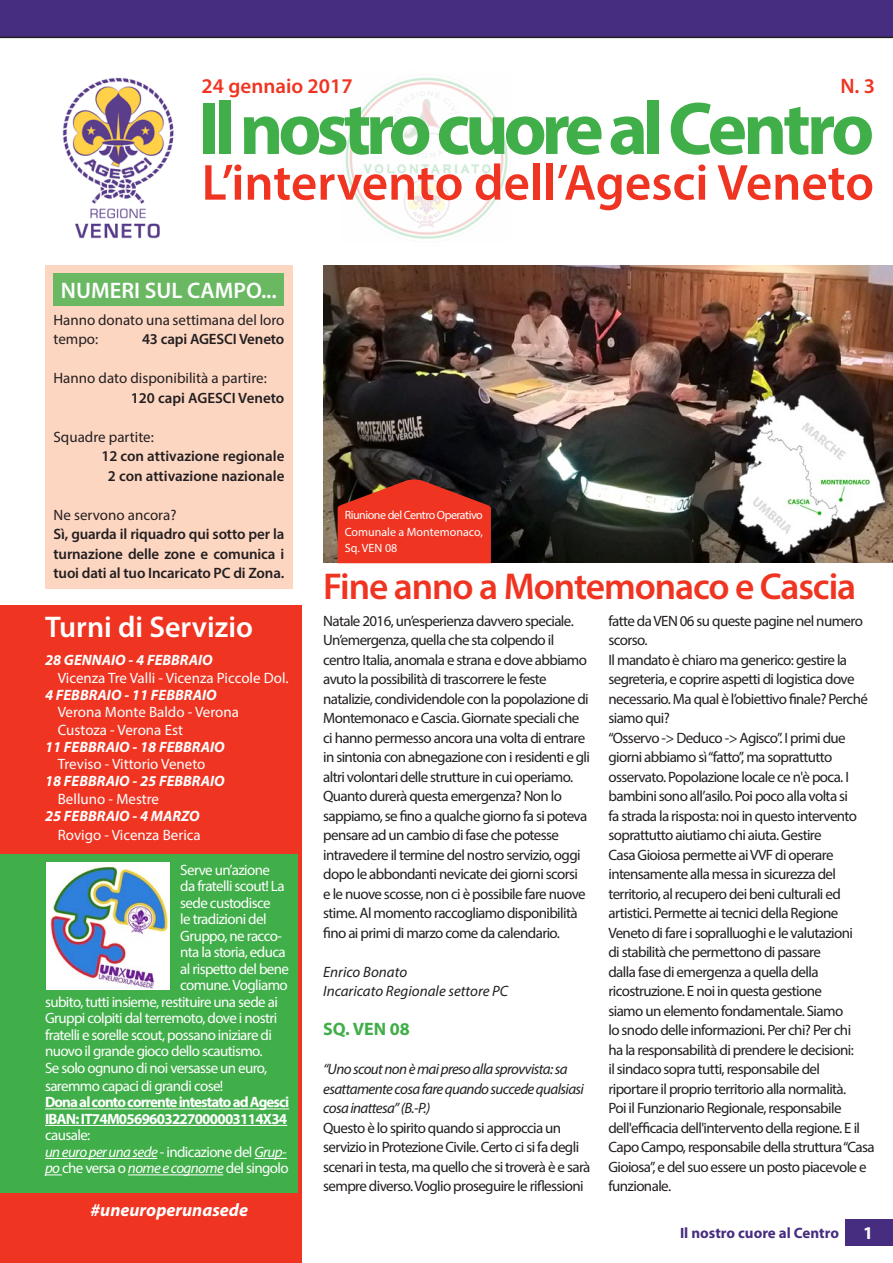
<style>
.page{position:relative;width:893px;height:1263px;background:#fff}
.page>*{position:absolute;margin:0;border:0;box-sizing:border-box;transform-origin:0 0}
.t1{font:700 75px "Myriad Pro";letter-spacing:-.07em;color:#40ae49}
.t2{font:600 51px "Myriad Pro";color:#ef3522}
.t3{font:600 37.5px "Myriad Pro";letter-spacing:-.03em;color:#ef3522}
.t4{font:600 30px "Myriad Pro";color:#fff}
.t5{font:600 22.5px "Myriad Pro";color:#fff}
.t6{font:600 21px "Myriad Pro";color:#ef3522}
.t7{font:italic 700 18px "Myriad Pro";color:#fff}
.t8{font:700 18px "Myriad Pro";color:#40ae49}
.t9{font:700 18px "Myriad Pro";color:#fff}
.t10{font:15px/19.5px "Myriad Pro";letter-spacing:-.04em;color:#231f20}
.t11{font:15px/16.5px "Myriad Pro";letter-spacing:-.04em;color:#fff}
.t12{font:600 15px/19.5px "Myriad Pro";letter-spacing:-.01em;color:#231f20;text-align:center}
.t13{font:15px/17.2px "Myriad Pro";color:#fff}
.t14{font:italic 15px/19.5px "Myriad Pro";letter-spacing:-.04em;color:#231f20}
.t15{font:italic 700 15px "Myriad Pro";color:#fff}
.t16{font:15px/19.5px "Myriad Pro";color:#231f20}
.t17{font:700 15px/16.5px "Myriad Pro";letter-spacing:-.055em;color:#fff}
.t18{font:italic 15px/19.5px "Myriad Pro";color:#231f20}
.t19{font:700 15px "Myriad Pro";color:#462d80}
.t20{font:12px/16.5px "Myriad Pro";letter-spacing:-.01em;color:#fff;text-align:justify}
.s1{font-style:italic}
</style>
<div class="page">
<div style="left:0;top:606px;width:302px;height:657px;background:#ef3522"></div>
<div style="left:0;top:854px;width:298px;height:339px;background:#40ae49"></div>
<hr style="left:45px;top:1108px;width:244px;height:1px;background:#fff">
<hr style="left:45px;top:1125px;width:242px;height:1px;background:#fff">
<hr style="left:45px;top:1158px;width:112px;height:1px;background:#fff">
<hr style="left:254px;top:1158px;width:33px;height:1px;background:#fff">
<svg style="left:45px;top:1174px;width:17px;height:1px"></svg>
<hr style="left:128px;top:1174px;width:95px;height:1px;background:#fff">
<img style="left:345px;top:77px;width:163px;height:162px">
<img style="left:62px;top:78px;width:112px;height:161px">
<img style="left:323px;top:266px;width:570px;height:297px">
<div style="left:45px;top:266px;width:248px;height:323px;background:#fdd6c2"></div>
<div style="left:54px;top:273px;width:230px;height:32px;background:#6ab962"></div>
<div style="left:846px;top:1219px;width:47px;height:26px;background:#462d80"></div>
<div style="left:0;top:0;width:893px;height:38px;background:#462d80"></div>
<svg style="left:733px;top:390px;width:160px;height:173px;background:#524337"></svg>
<img style="left:738px;top:382px;width:146px;height:172px">
<img style="left:46px;top:862px;width:123px;height:127px">
<svg style="left:338px;top:479px;width:153px;height:84px;background:#ce3020"></svg>
<h3 class="t6" style="left:202px;top:72px;width:153px">24 gennaio 2017</h3>
<h3 class="t6" style="left:840px;top:72px;width:36px">N. 3</h3>
<h1 class="t1" style="left:198px;top:80px;width:678px">Il nostro cuore al Centro</h1>
<h2 class="t2" style="left:202px;top:150px;width:674px">L’intervento dell’Agesci Veneto</h2>
<h3 class="t5" style="left:61px;top:276px;width:217px">NUMERI SUL CAMPO...</h3>
<p class="t16" style="left:54px;top:309px;width:232px">Hanno donato una settimana del loro tempo:</p>
<p class="t12" style="left:142px;top:329px;width:144px">43 capi AGESCI Veneto</p>
<p class="t16" style="left:54px;top:368px;width:215px">Hanno dato disponibilità a partire:</p>
<p class="t12" style="left:131px;top:387px;width:155px">120 capi AGESCI Veneto</p>
<p class="t16" style="left:54px;top:426px;width:102px">Squadre partite:</p>
<p class="t12" style="left:101px;top:446px;width:185px">12 con attivazione regionale<br>2 con attivazione nazionale</p>
<p class="t16" style="left:54px;top:504px;width:124px">Ne servono ancora?</p>
<p class="t12" style="left:54px;top:524px;width:232px;text-align:justify">Sì, guarda il riquadro qui sotto per la turnazione delle zone e comunica i tuoi dati al tuo Incaricato PC di Zona.</p>
<h3 class="t4" style="left:45px;top:608px;width:209px">Turni di Servizio</h3>
<p class="t15" style="left:45px;top:651px;width:169px">28 GENNAIO - 4 FEBBRAIO</p>
<p class="t13" style="left:58px;top:669px;width:232px">Vicenza Tre Valli - Vicenza Piccole Dol.</p>
<p class="t15" style="left:45px;top:685px;width:173px">4 FEBBRAIO - 11 FEBBRAIO</p>
<p class="t13" style="left:58px;top:703px;width:183px">Verona Monte Baldo - Verona<br>Custoza - Verona Est</p>
<p class="t15" style="left:45px;top:737px;width:181px">11 FEBBRAIO - 18 FEBBRAIO</p>
<p class="t13" style="left:58px;top:755px;width:149px">Treviso - Vittorio Veneto</p>
<p class="t15" style="left:45px;top:771px;width:181px">18 FEBBRAIO - 25 FEBBRAIO</p>
<p class="t13" style="left:58px;top:790px;width:103px">Belluno - Mestre</p>
<p class="t15" style="left:45px;top:806px;width:156px">25 FEBBRAIO - 4 MARZO</p>
<p class="t13" style="left:58px;top:826px;width:145px">Rovigo - Vicenza Berica</p>
<p class="t11" style="left:180px;top:861px;width:91px">Serve un’azione</p>
<p class="t11" style="left:180px;top:878px;width:106px">da fratelli scout! La</p>
<p class="t11" style="left:180px;top:894px;width:92px">sede custodisce</p>
<p class="t11" style="left:180px;top:911px;width:88px">le tradizioni del</p>
<p class="t11" style="left:180px;top:927px;width:103px">Gruppo, ne racco-</p>
<p class="t11" style="left:180px;top:944px;width:107px">nta la storia, educa</p>
<p class="t11" style="left:180px;top:960px;width:110px">al rispetto del bene</p>
<p class="t11" style="left:180px;top:977px;width:109px">comune. Vogliamo</p>
<p class="t11" style="left:45px;top:993px;width:234px">subito, tutti insieme, restituire una sede ai</p>
<p class="t11" style="left:45px;top:1010px;width:234px">Gruppi colpiti dal terremoto, dove i nostri</p>
<p class="t11" style="left:45px;top:1026px;width:228px">fratelli e sorelle scout, possano iniziare di</p>
<p class="t11" style="left:45px;top:1043px;width:219px">nuovo il grande gioco dello scautismo.</p>
<p class="t11" style="left:45px;top:1059px;width:224px">Se solo ognuno di noi versasse un euro,</p>
<p class="t11" style="left:45px;top:1077px;width:180px">saremmo capaci di grandi cose!</p>
<p class="t17" style="left:45px;top:1093px;width:246px">Dona al conto corrente intestato ad Agesci<br>IBAN: IT74M0569603227000003114X34</p>
<p class="t11" style="left:45px;top:1127px;width:245px">causale:<br><span class="s1">un euro per una sede</span> - indicazione del <span class="s1">Grup&shy;po</span> che versa o <span class="s1">nome e cognome</span> del singolo</p>
<p class="t7" style="left:91px;top:1198px;width:159px">#uneuroperunasede</p>
<p class="t20" style="left:345px;top:506px;width:140px">Riunione del Centro Operativo Comunale a Montemonaco, Sq. VEN 08</p>
<h3 class="t3" style="left:323px;top:562px;width:534px">Fine anno a Montemonaco e Cascia</h3>
<p class="t10" style="left:323px;top:611px;width:268px">Natale 2016, un’esperienza davvero speciale.<br>Un’emergenza, quella che sta colpendo il centro Italia, anomala e strana e dove abbiamo avuto la possibilità di trascorrere le feste natalizie, condividendole con la popolazione di Montemonaco e Cascia. Giornate speciali che ci hanno permesso ancora una volta di entrare in sintonia con abnegazione con i residenti e gli altri volontari delle strutture in cui operiamo.<br>Quanto durerà questa emergenza? Non lo sappiamo, se fino a qualche giorno fa si poteva pensare ad un cambio di fase che potesse intravedere il termine del nostro servizio, oggi dopo le abbondanti nevicate dei giorni scorsi<br>e le nuove scosse, non ci è possibile fare nuove stime. Al momento raccogliamo disponibilità fino ai primi di marzo come da calendario.</p>
<p class="t18" style="left:323px;top:962px;width:187px">Enrico Bonato<br>Incaricato Regionale settore PC</p>
<p class="t8" style="left:323px;top:1017px;width:88px">SQ. VEN 08</p>
<p class="t14" style="left:323px;top:1059px;width:262px">“Uno scout non è mai preso alla sprovvista: sa esattamente cosa fare quando succede qualsiasi cosa inattesa” (B.-P.)</p>
<p class="t10" style="left:323px;top:1118px;width:269px">Questo è lo spirito quando si approccia un servizio in Protezione Civile. Certo ci si fa degli scenari in testa, ma quello che si troverà è e sarà sempre diverso. Voglio proseguire le riflessioni</p>
<p class="t10" style="left:608px;top:611px;width:268px">fatte da VEN 06 su queste pagine nel numero scorso.<br>Il mandato è chiaro ma generico: gestire la segreteria, e coprire aspetti di logistica dove necessario. Ma qual è l’obiettivo finale? Perché siamo qui?<br>“Osservo -&gt; Deduco -&gt; Agisco”. I primi due giorni abbiamo sì “fatto”, ma soprattutto osservato. Popolazione locale ce n'è poca. I bambini sono all’asilo. Poi poco alla volta si<br>fa strada la risposta: noi in questo intervento soprattutto aiutiamo chi aiuta. Gestire<br>Casa Gioiosa permette ai VVF di operare intensamente alla messa in sicurezza del territorio, al recupero dei beni culturali ed artistici. Permette ai tecnici della Regione Veneto di fare i sopralluoghi e le valutazioni<br>di stabilità che permettono di passare<br>dalla fase di emergenza a quella della ricostruzione. E noi in questa gestione<br>siamo un elemento fondamentale. Siamo<br>lo snodo delle informazioni. Per chi? Per chi<br>ha la responsabilità di prendere le decisioni:<br>il sindaco sopra tutti, responsabile del<br>riportare il proprio territorio alla normalità.<br>Poi il Funzionario Regionale, responsabile dell'efficacia dell'intervento della regione. E il Capo Campo, responsabile della struttura “Casa Gioiosa”, e del suo essere un posto piacevole e funzionale.</p>
<p class="t19" style="left:680px;top:1223px;width:160px">Il nostro cuore al Centro</p>
<p class="t9" style="left:863px;top:1221px;width:11px">1</p>
</div>
